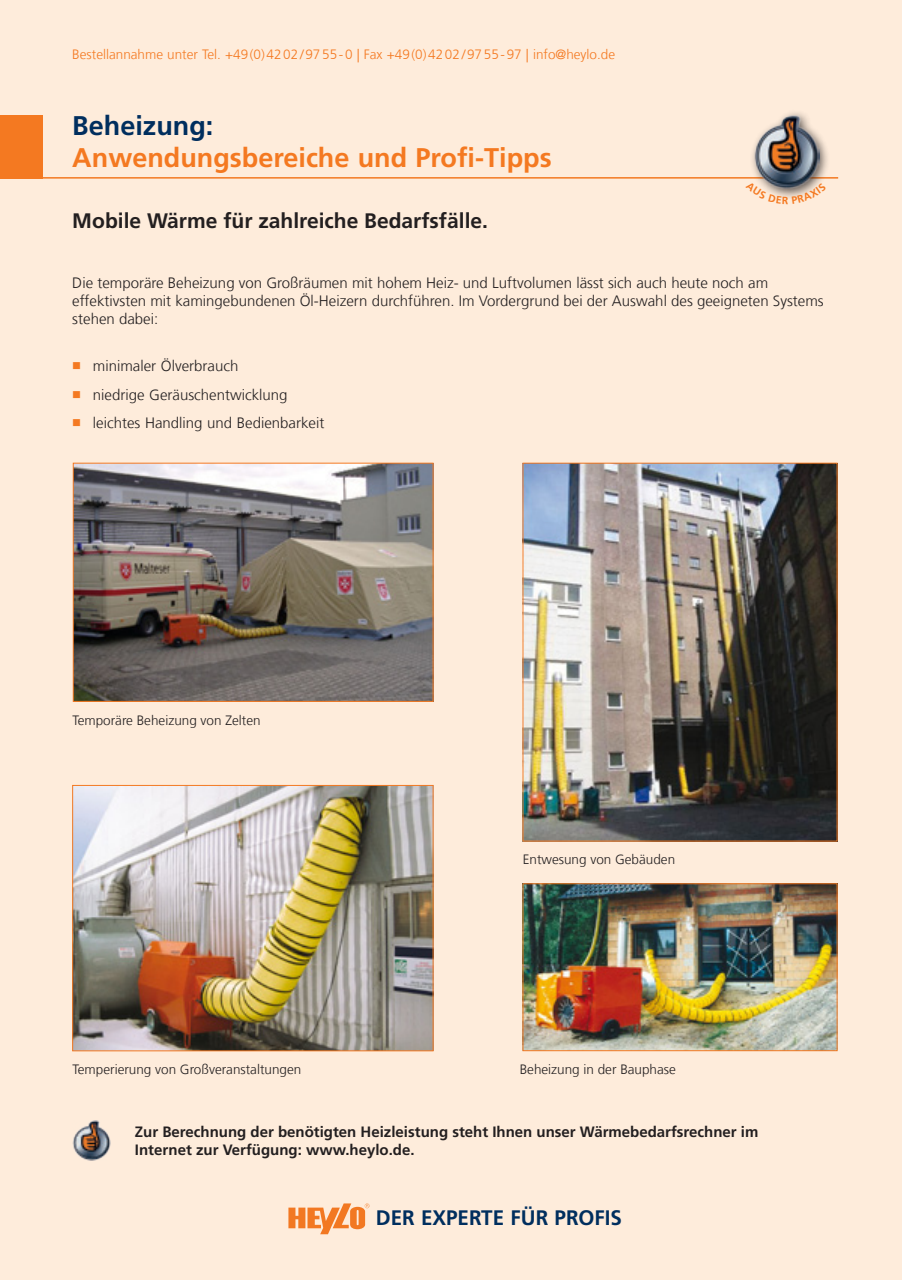
<style>
.page{position:relative;width:902px;height:1280px;background:#fff}
.page>*{position:absolute;margin:0;border:0;box-sizing:border-box;transform-origin:0 0}
.t1{font:700 27px "Frutiger LT Com";color:#f47921}
.t2{font:700 27px "Frutiger LT Com";color:#002e5e}
.t3{font:700 21px "Frutiger LT Com";color:#231f20}
.t4{font:700 21px "Frutiger LT Com";color:#002e5e}
.t5{font:300 15px/18px "Frutiger LT Com";color:#231f20}
.t6{font:700 15px/18px "Frutiger LT Com";color:#231f20}
.t7{font:300 13.5px "Frutiger LT Com";color:#231f20}
.t8{font:300 13.5px "Frutiger LT Com";color:#f47921}
.s1{color:#f47921}
</style>
<div class="page">
<div style="left:0;top:0;width:901px;height:1280px;background:#feecdb"></div>
<svg style="left:288px;top:1203px;width:81px;height:31px"></svg>
<hr style="left:0;top:177px;width:838px;height:2px;background:#f47921">
<div style="left:0;top:115px;width:43px;height:64px;background:#f47921"></div>
<div style="left:748px;top:108px;width:81px;height:91px;background:#231f20;opacity:.75"></div>
<img style="left:753px;top:114px;width:66px;height:68px">
<hr style="left:901px;top:0;width:1px;height:1280px;background:#feecdb">
<hr style="left:901px;top:115px;width:1px;height:64px;background:#f47921">
<img style="left:524px;top:465px;width:311px;height:374px">
<img style="left:524px;top:885px;width:311px;height:164px">
<div style="left:522px;top:883px;width:315px;height:168px;border:1px solid #f47921"></div>
<img style="left:74px;top:787px;width:357px;height:262px">
<div style="left:72px;top:785px;width:361px;height:266px;border:1px solid #f47921"></div>
<img style="left:75px;top:465px;width:356px;height:235px">
<div style="left:73px;top:463px;width:360px;height:239px;border:1px solid #f47921"></div>
<img style="left:72px;top:1120px;width:38px;height:40px">
<svg style="left:748px;top:182px;width:78px;height:17px"></svg>
<p class="t8" style="left:72px;top:47px;width:544px">Bestellannahme unter Tel. +49(0)4202/9755-0 | Fax +49(0)4202/9755-97 | info@heylo.de</p>
<h1 class="t2" style="left:72px;top:110px;width:143px">Beheizung:</h1>
<h1 class="t1" style="left:72px;top:142px;width:481px">Anwendungsbereiche und Profi-Tipps</h1>
<h2 class="t3" style="left:72px;top:209px;width:417px">Mobile Wärme für zahlreiche Bedarfsfälle.</h2>
<p class="t5" style="left:72px;top:274px;width:752px">Die temporäre Beheizung von Großräumen mit hohem Heiz- und Luftvolumen lässt sich auch heute noch am effektivsten mit kamingebundenen Öl-Heizern durchführen. Im Vordergrund bei der Auswahl des geeigneten Systems stehen dabei:</p>
<p class="t5" style="left:72px;top:357px;width:167px"><span class="s1">■</span> minimaler Ölverbrauch</p>
<p class="t5" style="left:72px;top:385px;width:217px"><span class="s1">■</span> niedrige Geräuschentwicklung</p>
<p class="t5" style="left:72px;top:414px;width:253px"><span class="s1">■</span> leichtes Handling und Bedienbarkeit</p>
<p class="t7" style="left:72px;top:712px;width:190px">Temporäre Beheizung von Zelten</p>
<p class="t7" style="left:522px;top:852px;width:154px">Entwesung von Gebäuden</p>
<p class="t7" style="left:73px;top:1061px;width:230px">Temperierung von Großveranstaltungen</p>
<p class="t7" style="left:519px;top:1061px;width:158px">Beheizung in der Bauphase</p>
<p class="t6" style="left:135px;top:1123px;width:625px">Zur Berechnung der benötigten Heizleistung steht Ihnen unser Wärmebedarfsrechner im<br>Internet zur Verfügung: www.heylo.de.</p>
<h2 class="t4" style="left:376px;top:1205px;width:248px">DER EXPERTE FÜR PROFIS</h2>
</div>
